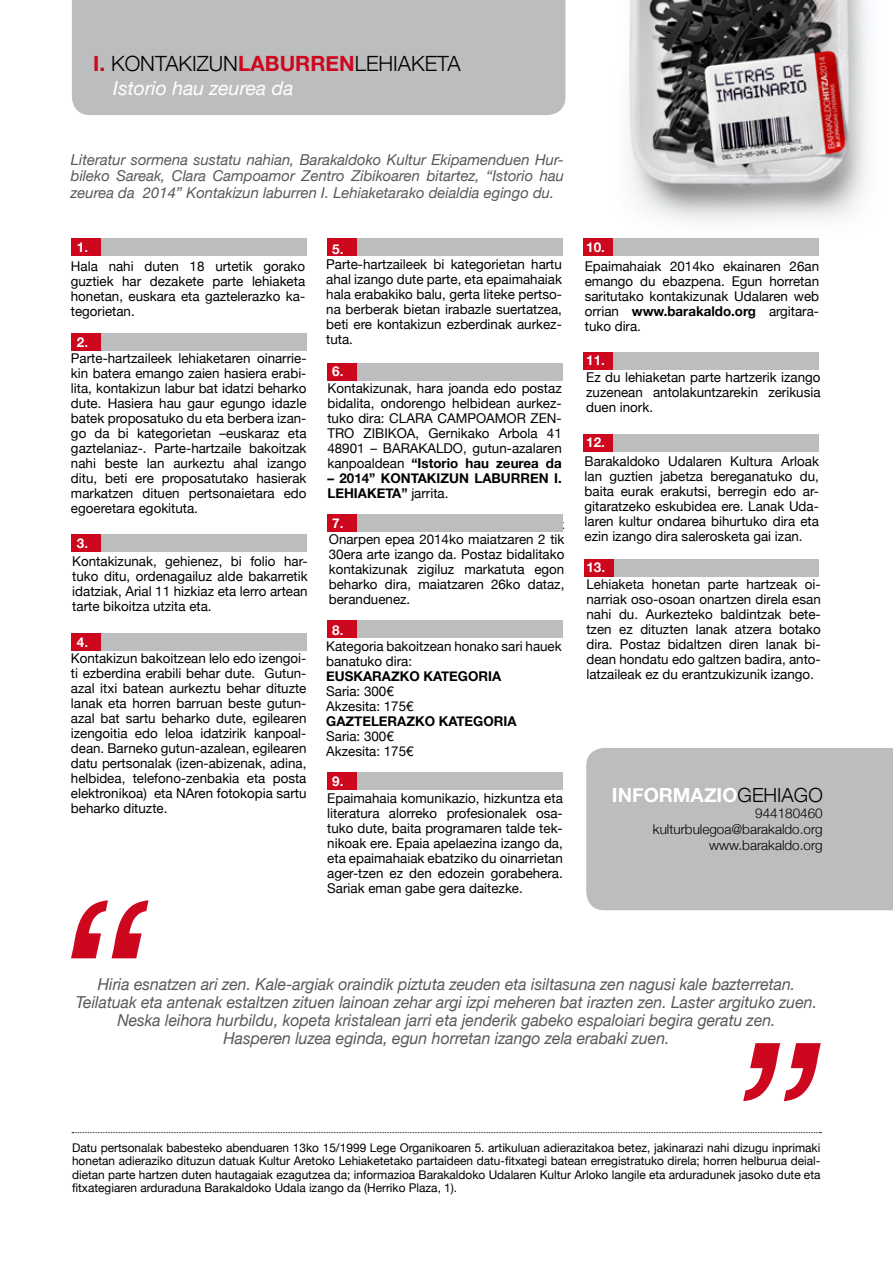
<style>
.page{position:relative;width:893px;height:1263px;background:#fff}
.page>*{position:absolute;margin:0;border:0;box-sizing:border-box;transform-origin:0 0}
.t1{font:300 21px "Helvetica Neue";color:#000}
.t2{font:italic 19.5px "Helvetica Neue";color:#fff}
.t3{font:700 19.5px "Helvetica Neue";color:#fff}
.t4{font:italic 16.5px/18px "Helvetica Neue";color:#58585a;text-align:center;scale:.96 1}
.t5{font:italic 15px/16.5px "Helvetica Neue";color:#58585a;text-align:justify}
.t6{font:13.5px/15px "Helvetica Neue";color:#000;text-align:justify}
.t7{font:700 13.5px/15px "Helvetica Neue";color:#000}
.t8{font:300 13.5px/16.2px "Helvetica Neue";color:#000;text-align:right}
.t9{font:700 13.5px "Helvetica Neue";color:#fff}
.t10{font:12px/13.5px "Helvetica Neue";color:#000;text-align:justify}
.s1{font-weight:700;color:#cd071e}
.s2{font-weight:500}
.s3{font-weight:700}
.s4{font-weight:400}
.s5{font-weight:300;color:#000}
</style>
<div class="page">
<img style="left:587px;top:0;width:280px;height:239px">
<svg style="left:72px;top:1132px;width:749px;height:1px"></svg>
<div style="left:586px;top:748px;width:307px;height:162px;background:#bbbdbe"></div>
<div style="left:101px;top:239px;width:205px;height:17px;background:#bbbdbe"></div>
<div style="left:71px;top:239px;width:30px;height:17px;background:#cd071e"></div>
<div style="left:101px;top:333px;width:205px;height:17px;background:#bbbdbe"></div>
<div style="left:71px;top:333px;width:30px;height:17px;background:#cd071e"></div>
<div style="left:101px;top:535px;width:205px;height:17px;background:#bbbdbe"></div>
<div style="left:71px;top:535px;width:30px;height:17px;background:#cd071e"></div>
<div style="left:101px;top:634px;width:205px;height:17px;background:#bbbdbe"></div>
<div style="left:71px;top:634px;width:30px;height:17px;background:#cd071e"></div>
<div style="left:357px;top:239px;width:206px;height:17px;background:#bbbdbe"></div>
<div style="left:327px;top:239px;width:30px;height:17px;background:#cd071e"></div>
<div style="left:357px;top:363px;width:206px;height:17px;background:#bbbdbe"></div>
<div style="left:327px;top:363px;width:30px;height:17px;background:#cd071e"></div>
<div style="left:357px;top:514px;width:206px;height:17px;background:#bbbdbe"></div>
<div style="left:327px;top:514px;width:30px;height:17px;background:#cd071e"></div>
<div style="left:357px;top:621px;width:206px;height:17px;background:#bbbdbe"></div>
<div style="left:327px;top:621px;width:30px;height:17px;background:#cd071e"></div>
<div style="left:357px;top:772px;width:206px;height:17px;background:#bbbdbe"></div>
<div style="left:327px;top:772px;width:30px;height:17px;background:#cd071e"></div>
<div style="left:613px;top:239px;width:206px;height:17px;background:#bbbdbe"></div>
<div style="left:583px;top:239px;width:30px;height:17px;background:#cd071e"></div>
<div style="left:613px;top:352px;width:206px;height:17px;background:#bbbdbe"></div>
<div style="left:583px;top:352px;width:30px;height:17px;background:#cd071e"></div>
<div style="left:613px;top:434px;width:206px;height:17px;background:#bbbdbe"></div>
<div style="left:583px;top:434px;width:30px;height:17px;background:#cd071e"></div>
<div style="left:613px;top:559px;width:206px;height:17px;background:#bbbdbe"></div>
<div style="left:584px;top:559px;width:29px;height:17px;background:#cd071e"></div>
<div style="left:72px;top:0;width:493px;height:115px;background:#bbbdbe"></div>
<svg style="left:71px;top:900px;width:78px;height:58px"></svg>
<svg style="left:743px;top:1043px;width:78px;height:58px"></svg>
<h1 class="t1" style="left:93px;top:51px;width:369px"><span class="s1">I.</span> KONTAKIZUN<span class="s1">LABURREN</span>LEHIAKETA</h1>
<h2 class="t2" style="left:113px;top:76px;width:182px">Istorio hau zeurea da</h2>
<p class="t5" style="left:71px;top:151px;width:495px">Literatur sormena sustatu nahian, Barakaldoko Kultur Ekipamenduen Hur&shy;bileko Sareak, Clara Campoamor Zentro Zibikoaren bitartez, “Istorio hau zeurea da 2014” Kontakizun laburren I. Lehiaketarako deialdia egingo du.</p>
<p class="t9" style="left:77px;top:239px;width:13px">1<span class="s2">.</span></p>
<p class="t6" style="left:71px;top:258px;width:236px">Hala nahi duten 18 urtetik gorako guztiek har dezakete parte lehiaketa honetan, euskara eta gaztelerazko ka&shy;tegorietan.</p>
<p class="t6" style="left:71px;top:351px;width:237px">Parte-hartzaileek lehiaketaren oinarrie&shy;kin batera emango zaien hasiera erabi&shy;lita, kontakizun labur bat idatzi beharko dute. Hasiera hau gaur egungo idazle batek proposatuko du eta berbera izan&shy;go da bi kategorietan –euskaraz eta gaztelaniaz-. Parte-hartzaile bakoitzak nahi beste lan aurkeztu ahal izango ditu, beti ere proposatutako hasierak markatzen dituen pertsonaietara edo egoeretara egokituta.</p>
<p class="t9" style="left:77px;top:334px;width:13px">2<span class="s2">.</span></p>
<p class="t9" style="left:77px;top:535px;width:13px">3<span class="s2">.</span></p>
<p class="t6" style="left:72px;top:554px;width:237px">Kontakizunak, gehienez, bi folio har&shy;tuko ditu, ordenagailuz alde bakarretik idatziak, Arial 11 hizkiaz eta lerro artean tarte bikoitza utzita eta.</p>
<p class="t9" style="left:77px;top:634px;width:13px">4<span class="s2">.</span></p>
<p class="t6" style="left:71px;top:651px;width:237px">Kontakizun bakoitzean lelo edo izengoi&shy;ti ezberdina erabili behar dute. Gutun&shy;azal itxi batean aurkeztu behar dituzte lanak eta horren barruan beste gutun&shy;azal bat sartu beharko dute, egilearen izengoitia edo leloa idatzirik kanpoal&shy;dean. Barneko gutun-azalean, egilearen datu pertsonalak (izen-abizenak, adina, helbidea, telefono-zenbakia eta posta elektronikoa) eta NAren fotokopia sartu beharko dituzte.</p>
<p class="t9" style="left:332px;top:240px;width:13px">5<span class="s2">.</span></p>
<p class="t6" style="left:326px;top:256px;width:237px">Parte-hartzaileek bi kategorietan hartu ahal izango dute parte, eta epaimahaiak hala erabakiko balu, gerta liteke pertso&shy;na berberak bietan irabazle suertatzea, beti ere kontakizun ezberdinak aurkez&shy;tuta.</p>
<p class="t6" style="left:327px;top:381px;width:236px">Kontakizunak, hara joanda edo postaz bidalita, ondorengo helbidean aurkez&shy;tuko dira: CLARA CAMPOAMOR ZEN-TRO ZIBIKOA, Gernikako Arbola 41<br>48901 – BARAKALDO, gutun-azalaren kanpoaldean <span class="s3">“Istorio hau zeurea da</span></p>
<p class="t7" style="left:327px;top:471px;width:236px">– 2014” KONTAKIZUN LABURREN I.<br>LEHIAKETA” <span class="s4">jarrita.</span></p>
<p class="t6" style="left:329px;top:532px;width:237px">Onarpen epea 2014ko maiatzaren 2 tik 30era arte izango da. Postaz bidalitako kontakizunak zigiluz markatuta egon beharko dira, maiatzaren 26ko dataz, beranduenez.</p>
<p class="t6" style="left:326px;top:638px;width:237px">Kategoria bakoitzean honako sari hauek banatuko dira:</p>
<p class="t7" style="left:326px;top:668px;width:176px">EUSKARAZKO KATEGORIA</p>
<p class="t6" style="left:326px;top:683px;width:89px">Saria: 300€<br>Akzesita: 175€</p>
<p class="t7" style="left:326px;top:713px;width:192px">GAZTELERAZKO KATEGORIA</p>
<p class="t6" style="left:326px;top:728px;width:89px">Saria: 300€<br>Akzesita: 175€</p>
<p class="t6" style="left:327px;top:790px;width:237px">Epaimahaia komunikazio, hizkuntza eta literatura alorreko profesionalek osa&shy;tuko dute, baita programaren talde tek&shy;nikoak ere. Epaia apelaezina izango da, eta epaimahaiak ebatziko du oinarrietan ager-tzen ez den edozein gorabehera.<br>Sariak eman gabe gera daitezke.</p>
<p class="t9" style="left:332px;top:363px;width:13px">6<span class="s2">.</span></p>
<p class="t9" style="left:332px;top:514px;width:13px">7<span class="s2">.</span></p>
<p class="t9" style="left:332px;top:621px;width:13px">8<span class="s2">.</span></p>
<p class="t9" style="left:332px;top:773px;width:13px">9<span class="s2">.</span></p>
<p class="t9" style="left:586px;top:239px;width:20px">10<span class="s2">.</span></p>
<p class="t6" style="left:585px;top:258px;width:236px">Epaimahaiak 2014ko ekainaren 26an emango du ebazpena. Egun horretan saritutako kontakizunak Udalaren web orrian <span class="s3">www.barakaldo.org</span> argitara&shy;tuko dira.</p>
<p class="t9" style="left:586px;top:351px;width:20px">11<span class="s2">.</span></p>
<p class="t6" style="left:586px;top:370px;width:236px">Ez du lehiaketan parte hartzerik izango zuzenean antolakuntzarekin zerikusia duen inork.</p>
<p class="t9" style="left:586px;top:434px;width:20px">12<span class="s2">.</span></p>
<p class="t6" style="left:585px;top:454px;width:236px">Barakaldoko Udalaren Kultura Arloak lan guztien jabetza bereganatuko du, baita eurak erakutsi, berregin edo ar&shy;gitaratzeko eskubidea ere. Lanak Uda&shy;laren kultur ondarea bihurtuko dira eta ezin izango dira salerosketa gai izan.</p>
<p class="t6" style="left:586px;top:576px;width:236px">Lehiaketa honetan parte hartzeak oi&shy;narriak oso-osoan onartzen direla esan nahi du. Aurkezteko baldintzak bete&shy;tzen ez dituzten lanak atzera botako dira. Postaz bidaltzen diren lanak bi&shy;dean hondatu edo galtzen badira, anto&shy;latzaileak ez du erantzukizunik izango.</p>
<p class="t9" style="left:586px;top:559px;width:20px">13<span class="s2">.</span></p>
<h2 class="t3" style="left:612px;top:783px;width:212px">INFORMAZIO<span class="s5">GEHIAGO</span></h2>
<p class="t8" style="left:653px;top:805px;width:171px">944180460 kulturbulegoa@barakaldo.org www.barakaldo.org</p>
<p class="t4" style="left:76px;top:975px;width:774px">Hiria esnatzen ari zen. Kale-argiak oraindik piztuta zeuden eta isiltasuna zen nagusi kale bazterretan.<br>Teilatuak eta antenak estaltzen zituen lainoan zehar argi izpi meheren bat irazten zen. Laster argituko zuen.<br>Neska leihora hurbildu, kopeta kristalean jarri eta jenderik gabeko espaloiari begira geratu zen.<br>Hasperen luzea eginda, egun horretan izango zela erabaki zuen.</p>
<p class="t10" style="left:72px;top:1140px;width:750px">Datu pertsonalak babesteko abenduaren 13ko 15/1999 Lege Organikoaren 5. artikuluan adierazitakoa betez, jakinarazi nahi dizugu inprimaki honetan adieraziko dituzun datuak Kultur Aretoko Lehiaketetako partaideen datu-fitxategi batean erregistratuko direla; horren helburua deial&shy;dietan parte hartzen duten hautagaiak ezagutzea da; informazioa Barakaldoko Udalaren Kultur Arloko langile eta arduradunek jasoko dute eta fitxategiaren arduraduna Barakaldoko Udala izango da (Herriko Plaza, 1).</p>
</div>
